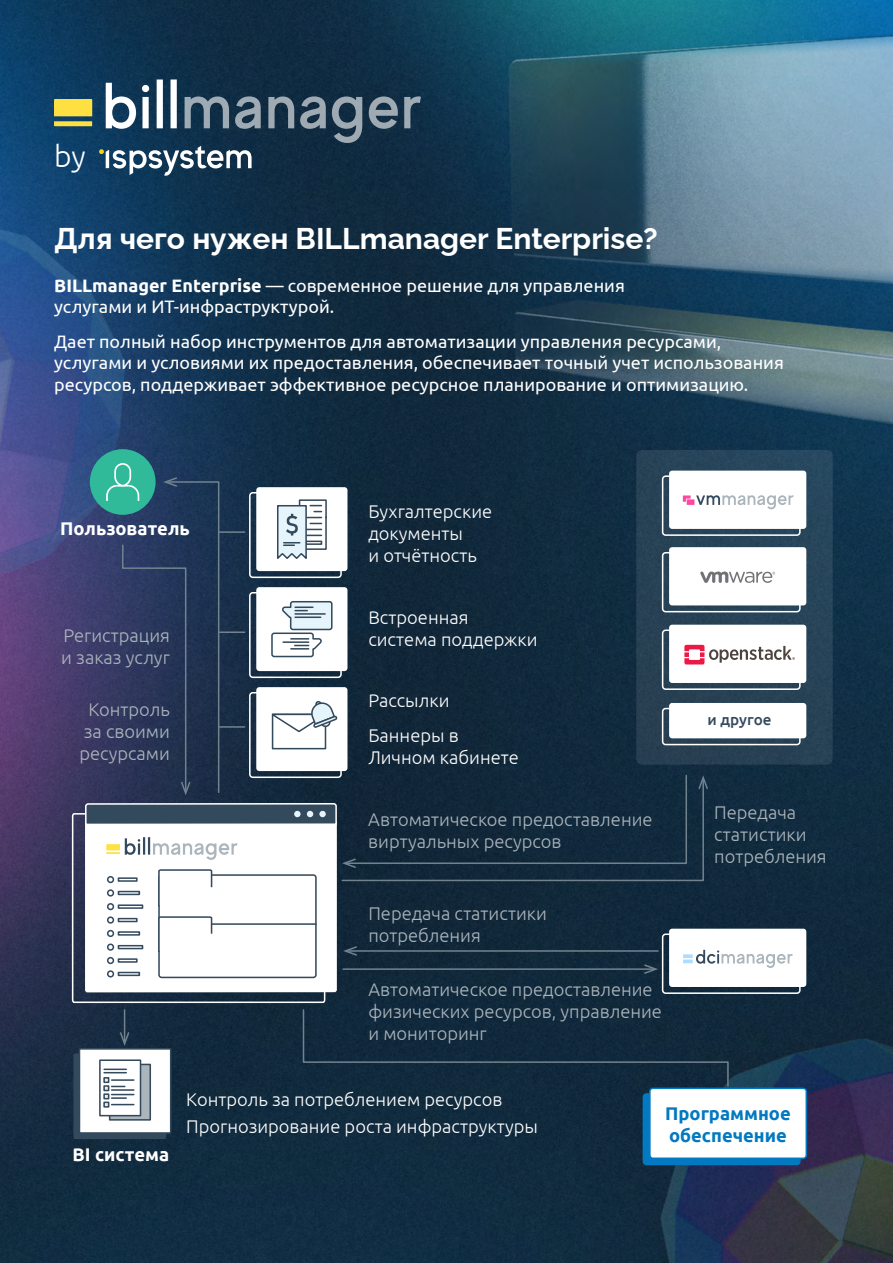
<style>
.page{position:relative;width:893px;height:1263px;background:#fff}
.page>*{position:absolute;margin:0;border:0;box-sizing:border-box;transform-origin:0 0}
.t1{font:100 30px "Raleway";color:#fff}
.t2{font:300 30px "Ubuntu";color:#fff}
.t3{font:300 18.3px/22px "Ubuntu";color:#abb5bc}
.t4{font:300 18.3px/22px "Ubuntu";color:#fff}
.t5{font:700 18.3px/22px "Ubuntu";color:#0279c0}
.t6{font:700 18.3px "Ubuntu";color:#fff}
.t7{font:18px/21.6px "Ubuntu";color:#fff}
.t8{font:500 15.3px "Ubuntu";color:#344a5e}
.s1{font-weight:700}
</style>
<div class="page">
<img style="left:0;top:0;width:892px;height:1263px">
<svg style="left:54px;top:99px;width:38px;height:27px"></svg>
<svg style="left:99px;top:80px;width:322px;height:97px;background:#354f64"></svg>
<div style="left:636px;top:450px;width:196px;height:315px;background:#274559;border-radius:6px"></div>
<div style="left:669px;top:471px;width:137px;height:58px;background:#fff;border-radius:3px"></div>
<div style="left:669px;top:547px;width:137px;height:58px;background:#fff;border-radius:3px"></div>
<div style="left:662px;top:934px;width:138px;height:60px;border:2px solid #fff;border-radius:3px"></div>
<div style="left:669px;top:929px;width:137px;height:58px;background:#fff;border-radius:3px"></div>
<div style="left:669px;top:625px;width:137px;height:58px;background:#fff;border-radius:3px"></div>
<div style="left:669px;top:703px;width:137px;height:35px;background:#fff;border-radius:3px"></div>
<svg style="left:71px;top:812px;width:255px;height:192px;background:#3e4a60"></svg>
<div style="left:90px;top:449px;width:66px;height:66px;background:#30ba9a;border-radius:50%"></div>
<div style="left:302px;top:1008px;width:427px;height:79px;background:#11293c"></div>
<hr style="left:124px;top:1010px;width:1px;height:32px;background:#70828e">
<svg style="left:73px;top:1032px;width:99px;height:108px"></svg>
<svg style="left:84px;top:462px;width:710px;height:530px"></svg>
<div style="left:643px;top:1094px;width:156px;height:71px;background:#0279c0;border-radius:3px"></div>
<div style="left:642px;top:1093px;width:158px;height:72px;border:2px solid #0279c0;border-radius:3px"></div>
<div style="left:649px;top:1088px;width:157px;height:70px;background:#fff;border-radius:3px"></div>
<div style="left:649px;top:1088px;width:158px;height:71px;border:2px solid #0279c0;border-radius:3px"></div>
<h1 class="t2" style="left:54px;top:139px;width:33px">by</h1>
<h1 class="t1" style="left:54px;top:215px;width:605px">Для чего нужен BILLmanager Enterprise?</h1>
<p class="t7" style="left:54px;top:274px;width:572px"><span class="s1">BILLmanager Enterprise</span> ― современное решение для управления услугами и ИТ-инфраструктурой.</p>
<p class="t7" style="left:54px;top:330px;width:731px">Дает полный набор инструментов для автоматизации управления ресурсами, услугами и условиями их предоставления, обеспечивает точный учет использования ресурсов, поддерживает эффективное ресурсное планирование и оптимизацию.</p>
<p class="t6" style="left:60px;top:518px;width:131px">Пользователь</p>
<p class="t4" style="left:368px;top:500px;width:125px">Бухгалтерские документы<br>и отчётность</p>
<p class="t4" style="left:368px;top:606px;width:171px">Встроенная система поддержки</p>
<p class="t3" style="left:61px;top:624px;width:110px">Регистрация и заказ услуг</p>
<p class="t3" style="left:79px;top:698px;width:92px;text-align:center">Контроль за своими ресурсами</p>
<p class="t4" style="left:368px;top:683px;width:92px;line-height:34.3px">Рассылки<br>Баннеры в</p>
<p class="t4" style="left:368px;top:746px;width:152px">Личном кабинете</p>
<p class="t3" style="left:368px;top:808px;width:286px">Автоматическое предоставление виртуальных ресурсов</p>
<p class="t3" style="left:368px;top:902px;width:180px">Передача статистики потребления</p>
<p class="t3" style="left:368px;top:978px;width:295px">Автоматическое предоставление физических ресурсов, управление и мониторинг</p>
<p class="t8" style="left:707px;top:710px;width:65px">и другое</p>
<p class="t3" style="left:714px;top:801px;width:114px">Передача статистики потребления</p>
<p class="t6" style="left:73px;top:1144px;width:98px">BI система</p>
<p class="t4" style="left:186px;top:1085px;width:353px;line-height:27.3px">Контроль за потреблением ресурсов<br>Прогнозирование роста инфраструктуры</p>
<p class="t5" style="left:665px;top:1102px;width:127px">Программное обеспечение</p>
</div>
